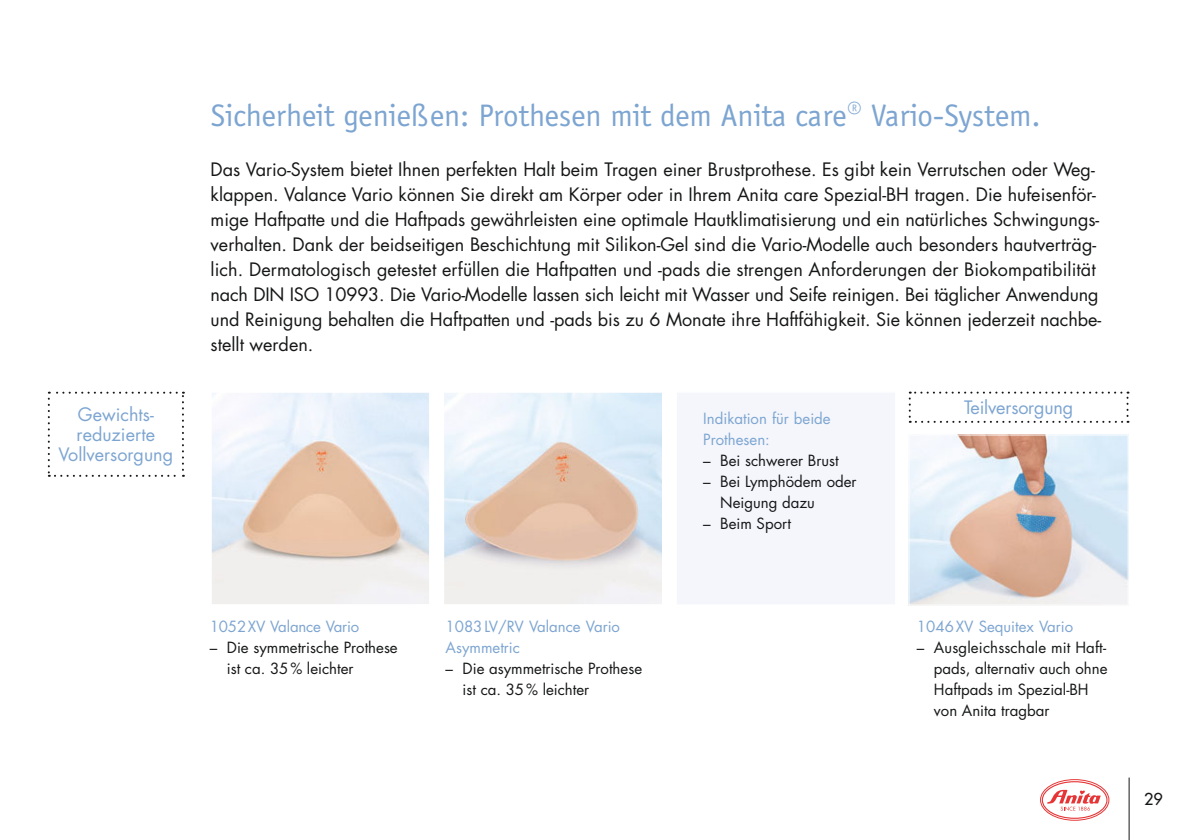
<style>
.page{position:relative;width:1191px;height:840px;background:#fff}
.page>*{position:absolute;margin:0;border:0;box-sizing:border-box;transform-origin:0 0}
.t1{font:32px "Officina Sans";color:#7da5d1}
.t2{font:18px/25px "Futura LT";color:#151616}
.t3{font:18px/20px "Futura LT";color:#7da5d1;text-align:center}
.t4{font:16px "Futura LT";color:#151616}
.t5{font:15px/21px "Futura LT";color:#151616}
.t6{font:15px/21px "Futura LT";color:#7da5d1}
</style>
<div class="page">
<svg style="left:213px;top:393px;width:215px;height:210px"></svg>
<div style="left:211px;top:391px;width:219px;height:214px;border:1px solid #fff"></div>
<img style="left:910px;top:436px;width:216px;height:167px">
<div style="left:908px;top:434px;width:220px;height:171px;border:1px solid #fff"></div>
<svg style="left:445px;top:393px;width:216px;height:210px;background:#e4dedc"></svg>
<div style="left:443px;top:391px;width:220px;height:214px;border:1px solid #fff"></div>
<div style="left:676px;top:391px;width:219px;height:213px;background:#f4f6fc"></div>
<svg style="left:48px;top:391px;width:136px;height:85px"></svg>
<svg style="left:908px;top:391px;width:220px;height:31px"></svg>
<div style="left:1040px;top:779px;width:69px;height:41px;border:1px solid #e63536;border-radius:50%"></div>
<svg style="left:1042px;top:781px;width:65px;height:36px"></svg>
<div style="left:1041px;top:780px;width:66px;height:38px;border:1px solid #e63536;border-radius:50%"></div>
<svg style="left:1047px;top:789px;width:53px;height:21px"></svg>
<hr style="left:1128px;top:777px;width:1px;height:62px;background:#151616">
<h1 class="t1" style="left:211px;top:103px;width:831px">Sicherheit genießen: Prothesen mit dem Anita care® Vario-System.</h1>
<p class="t2" style="left:211px;top:157px;width:892px">Das Vario-System bietet Ihnen perfekten Halt beim Tragen einer Brustprothese. Es gibt kein Verrutschen oder Weg&shy;klappen. Valance Vario können Sie direkt am Körper oder in Ihrem Anita care Spezial-BH tragen. Die hufeisenför&shy;mige Haftpatte und die Haftpads gewährleisten eine optimale Hautklimatisierung und ein natürliches Schwingungs&shy;verhalten. Dank der beidseitigen Beschichtung mit Silikon-Gel sind die Vario-Modelle auch besonders hautverträg&shy;lich. Dermatologisch getestet erfüllen die Haftpatten und -pads die strengen Anforderungen der Biokompatibilität nach DIN ISO 10993. Die Vario-Modelle lassen sich leicht mit Wasser und Seife reinigen. Bei täglicher Anwendung und Reinigung behalten die Haftpatten und -pads bis zu 6 Monate ihre Haftfähigkeit. Sie können jederzeit nachbe&shy;stellt werden.</p>
<p class="t3" style="left:58px;top:404px;width:116px">Gewichts&shy;reduzierte<br>Vollversorgung</p>
<p class="t6" style="left:703px;top:408px;width:129px">Indikation für beide<br>Prothesen:</p>
<p class="t5" style="left:703px;top:450px;width:137px">– Bei schwerer Brust</p>
<p class="t5" style="left:720px;top:471px;width:138px;text-indent:-17px">– Bei Lymphödem oder<br>Neigung dazu</p>
<p class="t5" style="left:703px;top:513px;width:89px">– Beim Sport</p>
<p class="t6" style="left:210px;top:616px;width:151px">1052 XV Valance Vario</p>
<p class="t5" style="left:227px;top:637px;width:172px;text-indent:-17px">– Die symmetrische Prothese ist ca. 35 % leichter</p>
<p class="t6" style="left:445px;top:615px;width:176px">1083 LV/RV Valance Vario<br>Asymmetric</p>
<p class="t5" style="left:462px;top:657px;width:181px;text-indent:-17px">– Die asymmetrische Prothese ist ca. 35 % leichter</p>
<p class="t3" style="left:964px;top:397px;width:111px">Teilversorgung</p>
<p class="t6" style="left:917px;top:616px;width:158px">1046 XV Sequitex Vario</p>
<p class="t5" style="left:934px;top:637px;width:175px;text-indent:-17px">– Ausgleichsschale mit Haft&shy;pads, alternativ auch ohne<br>Haftpads im Spezial-BH von Anita tragbar</p>
<p class="t4" style="left:1144px;top:789px;width:20px">29</p>
</div>
